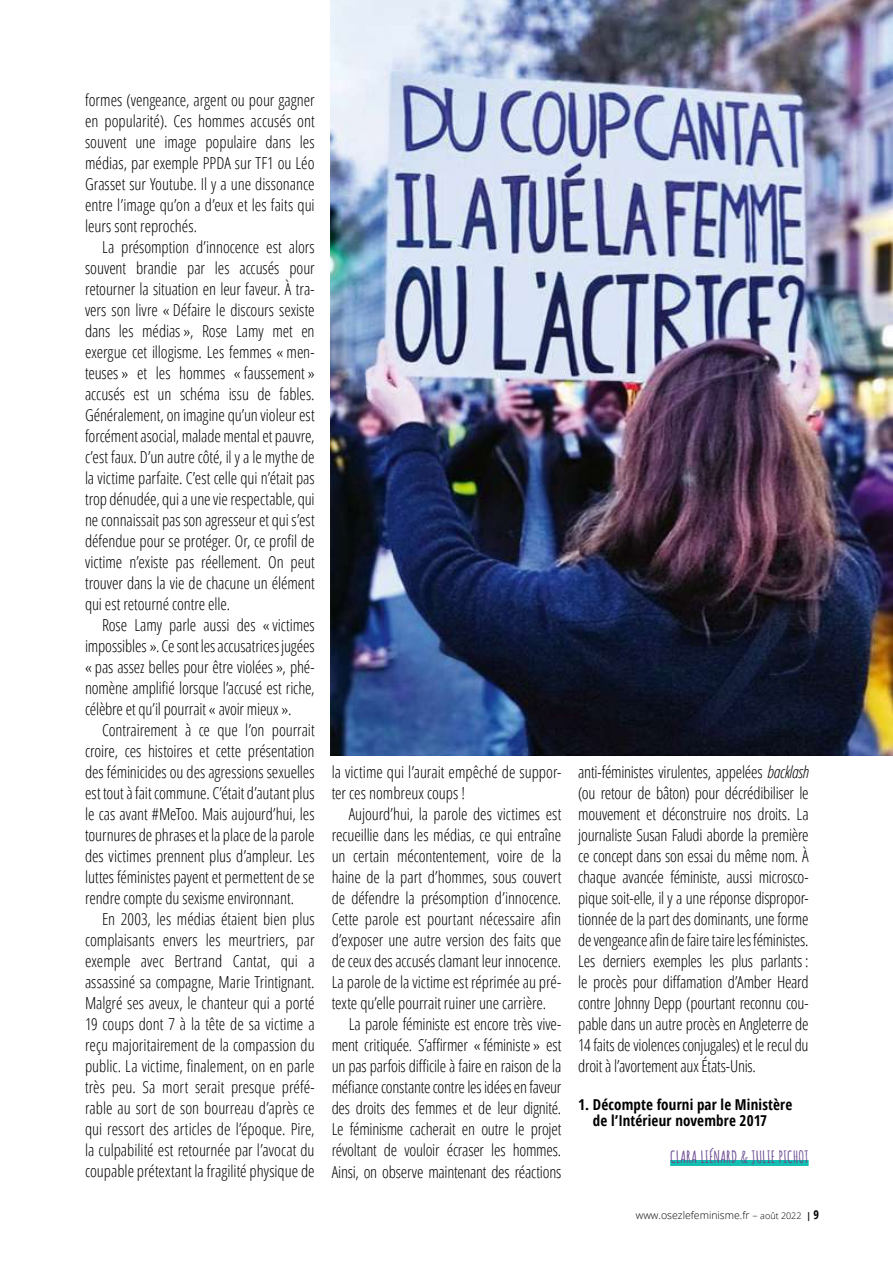
<style>
.page{position:relative;width:893px;height:1263px;background:#fff}
.page>*{position:absolute;margin:0;border:0;box-sizing:border-box;transform-origin:0 0}
.t1{font:300 16.5px/21px "Open Sans Condensed";letter-spacing:-.01em;color:#000;text-align:justify}
.t2{font:700 16.5px "Amatic SC";color:#68488e}
.t3{font:700 15px/16.5px "Open Sans Condensed";letter-spacing:.01em;color:#000}
.t4{font:300 10.5px "Open Sans";color:#000}
.s1{font-style:italic}
.s2{font-size:9px}
.s3{font-family:"Open Sans Condensed";font-weight:700;font-size:9px}
.s4{font-family:"Open Sans Condensed";font-weight:700;font-size:12px}
</style>
<div class="page">
<img style="left:330px;top:0;width:563px;height:755px">
<div style="left:670px;top:1160px;width:139px;height:6px;background:#12bfb0"></div>
<p class="t1" style="left:85px;top:89px;width:231px">formes (vengeance, argent ou pour gagner en popularité). Ces hommes accusés ont souvent une image populaire dans les médias, par exemple PPDA sur TF1 ou Léo Grasset sur Youtube. Il y a une dissonance entre l’image qu’on a d’eux et les faits qui leurs sont reprochés.</p>
<p class="t1" style="left:85px;top:236px;width:231px;text-indent:17px">La présomption d’innocence est alors souvent brandie par les accusés pour retourner la situation en leur faveur. À tra&shy;vers son livre « Défaire le discours sexiste dans les médias », Rose Lamy met en exergue cet illogisme. Les femmes « men&shy;teuses » et les hommes « faussement » accusés est un schéma issu de fables.<br>Généralement, on imagine qu’un violeur est forcément asocial, malade mental et pauvre, c’est faux. D’un autre côté, il y a le mythe de la victime parfaite. C’est celle qui n’était pas trop dénudée, qui a une vie respectable, qui ne connaissait pas son agresseur et qui s’est défendue pour se protéger. Or, ce profil de victime n’existe pas réellement. On peut trouver dans la vie de chacune un élément qui est retourné contre elle.</p>
<p class="t1" style="left:85px;top:614px;width:231px;text-indent:17px">Rose Lamy parle aussi des « victimes impossibles ». Ce sont les accusatrices jugées « pas assez belles pour être violées », phé&shy;nomène amplifié lorsque l’accusé est riche, célèbre et qu’il pourrait « avoir mieux ».</p>
<p class="t1" style="left:85px;top:719px;width:231px;text-indent:17px">Contrairement à ce que l’on pourrait croire, ces histoires et cette présentation des féminicides ou des agressions sexuelles est tout à fait commune. C’était d’autant plus le cas avant #MeToo. Mais aujourd’hui, les tournures de phrases et la place de la parole des victimes prennent plus d’ampleur. Les luttes féministes payent et permettent de se rendre compte du sexisme environnant.</p>
<p class="t1" style="left:85px;top:908px;width:231px;text-indent:17px">En 2003, les médias étaient bien plus complaisants envers les meurtriers, par exemple avec Bertrand Cantat, qui a assassiné sa compagne, Marie Trintignant.<br>Malgré ses aveux, le chanteur qui a porté 19 coups dont 7 à la tête de sa victime a reçu majoritairement de la compassion du public. La victime, finalement, on en parle très peu. Sa mort serait presque préfé&shy;rable au sort de son bourreau d’après ce qui ressort des articles de l’époque. Pire, la culpabilité est retournée par l’avocat du coupable prétextant la fragilité physique de</p>
<p class="t1" style="left:332px;top:761px;width:231px">la victime qui l’aurait empêché de suppor&shy;ter ces nombreux coups !</p>
<p class="t1" style="left:349px;top:803px;width:214px">Aujourd’hui, la parole des victimes est</p>
<p class="t1" style="left:332px;top:824px;width:231px">recueillie dans les médias, ce qui entraîne</p>
<p class="t1" style="left:332px;top:845px;width:231px">un certain mécontentement, voire de la</p>
<p class="t1" style="left:332px;top:866px;width:231px">haine de la part d’hommes, sous couvert</p>
<p class="t1" style="left:332px;top:887px;width:231px">de défendre la présomption d’innocence.</p>
<p class="t1" style="left:332px;top:908px;width:231px">Cette parole est pourtant nécessaire afin</p>
<p class="t1" style="left:332px;top:929px;width:231px">d’exposer une autre version des faits que</p>
<p class="t1" style="left:332px;top:950px;width:231px">de ceux des accusés clamant leur innocence.</p>
<p class="t1" style="left:332px;top:971px;width:231px">La parole de la victime est réprimée au pré-</p>
<p class="t1" style="left:332px;top:992px;width:216px">texte qu’elle pourrait ruiner une carrière.</p>
<p class="t1" style="left:349px;top:1013px;width:214px">La parole féministe est encore très vive-</p>
<p class="t1" style="left:332px;top:1034px;width:231px">ment critiquée. S’affirmer « féministe » est</p>
<p class="t1" style="left:332px;top:1055px;width:231px">un pas parfois difficile à faire en raison de la</p>
<p class="t1" style="left:332px;top:1076px;width:231px">méfiance constante contre les idées en faveur</p>
<p class="t1" style="left:332px;top:1097px;width:231px">des droits des femmes et de leur dignité.</p>
<p class="t1" style="left:332px;top:1118px;width:231px">Le féminisme cacherait en outre le projet</p>
<p class="t1" style="left:332px;top:1139px;width:231px">révoltant de vouloir écraser les hommes.</p>
<p class="t1" style="left:332px;top:1160px;width:231px">Ainsi, on observe maintenant des réactions</p>
<p class="t1" style="left:578px;top:761px;width:232px">anti-féministes virulentes, appelées <span class="s1">backlash </span>(ou retour de bâton) pour décrédibiliser le mouvement et déconstruire nos droits. La journaliste Susan Faludi aborde la première ce concept dans son essai du même nom. À chaque avancée féministe, aussi microsco&shy;pique soit-elle, il y a une réponse dispropor&shy;tionnée de la part des dominants, une forme de vengeance afin de faire taire les féministes.<br>Les derniers exemples les plus parlants : le procès pour diffamation d’Amber Heard contre Johnny Depp (pourtant reconnu cou&shy;pable dans un autre procès en Angleterre de 14 faits de violences conjugales) et le recul du droit à l’avortement aux États-Unis.</p>
<p class="t3" style="left:593px;top:1095px;width:201px;text-indent:-15px">1. Décompte fourni par le Ministère de l’Intérieur novembre 2017</p>
<p class="t2" style="left:670px;top:1144px;width:140px">CLARA LIÉNARD &amp; JULIE PICHOT</p>
<p class="t4" style="left:636px;top:1208px;width:185px">www.osezlefeminisme.fr – <span class="s2">août 2022</span> <span class="s3">|</span> <span class="s4">9</span></p>
</div>
